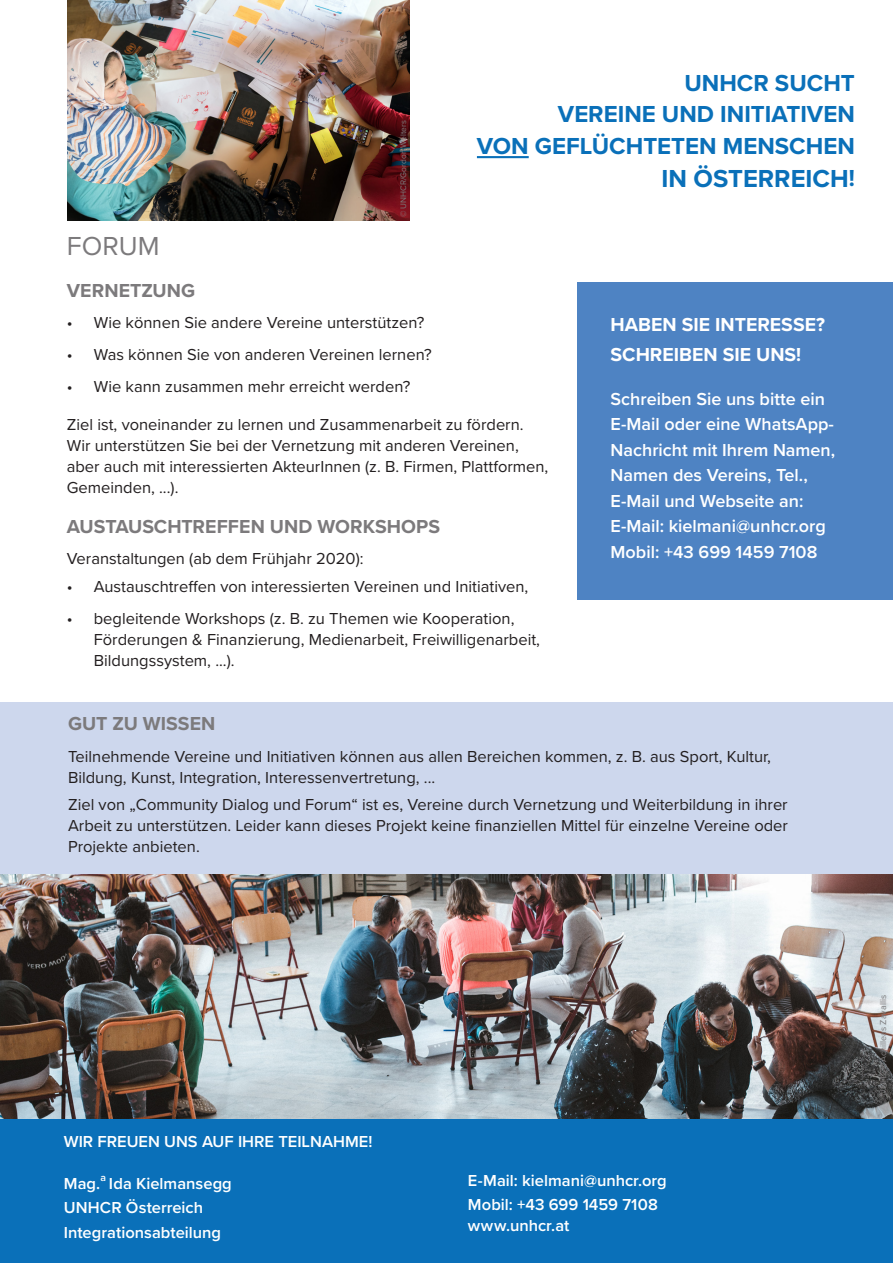
<style>
.page{position:relative;width:893px;height:1263px;background:#fff}
.page>*{position:absolute;margin:0;border:0;box-sizing:border-box;transform-origin:0 0}
.t1{font:27px "Proxima Nova";color:#7c7a7c}
.t2{font:700 25.5px "Proxima Nova";color:#0a70b9}
.t3{font:700 24px/31.5px "Proxima Nova";color:#0a70b9;text-align:right}
.t4{font:700 19.5px "Proxima Nova";color:#7c7a7c}
.t5{font:700 19.5px "Proxima Nova";color:#fff}
.t6{font:600 18px/25.5px "Proxima Nova";color:#fff}
.Caps_subhead__blue{font:16.5px/21px "Proxima Nova";color:#231f20}
.Intro_para__white{font:600 16.5px/24.3px "Proxima Nova";color:#fff}
.Intro_para__white-2{font:600 10.5px "Proxima Nova";color:#fff}
.Credit{font:9px "Proxima Nova";color:#7c7a7c}
.Credit-2{font:8.4px "Proxima Nova";color:#7c7a7c}
.s1{font-size:24px}
</style>
<div class="page">
<div style="left:578px;top:282px;width:315px;height:318px;background:#4e83c3"></div>
<div style="left:0;top:1117px;width:893px;height:146px;background:#0a70b9"></div>
<hr style="left:477px;top:156px;width:52px;height:2px;background:#0a70b9">
<img style="left:67px;top:0;width:343px;height:221px">
<img style="left:0;top:873px;width:893px;height:245px">
<div style="left:0;top:702px;width:893px;height:171px;background:#cdd7ed"></div>
<p class="Credit-2" style="left:397px;top:217px;width:99px;rotate:-90deg">© UNHCR/Gordon Welters</p>
<p class="t3" style="left:477px;top:66px;width:379px">UNHCR SUCHT<br>VEREINE UND INITIATIVEN<br>VON GEFLÜCHTETEN MENSCHEN</p>
<p class="t2" style="left:661px;top:159px;width:195px">IN ÖSTERREICH<span class="s1">!</span></p>
<p class="t1" style="left:67px;top:226px;width:94px">FORUM</p>
<p class="t4" style="left:67px;top:276px;width:130px">VERNETZUNG</p>
<p class="Caps_subhead__blue" style="left:67px;top:311px;width:359px">• Wie können Sie andere Vereine unterstützen?</p>
<p class="Caps_subhead__blue" style="left:67px;top:343px;width:366px">• Was können Sie von anderen Vereinen lernen?</p>
<p class="Caps_subhead__blue" style="left:67px;top:375px;width:345px">• Wie kann zusammen mehr erreicht werden?</p>
<p class="Caps_subhead__blue" style="left:67px;top:413px;width:483px">Ziel ist, voneinander zu lernen und Zusammenarbeit zu fördern.<br>Wir unterstützen Sie bei der Vernetzung mit anderen Vereinen, aber auch mit interessierten AkteurInnen (z. B. Firmen, Plattformen, Gemeinden, ...).</p>
<p class="t4" style="left:67px;top:512px;width:375px">AUSTAUSCHTREFFEN UND WORKSHOPS</p>
<p class="Caps_subhead__blue" style="left:67px;top:547px;width:298px">Veranstaltungen (ab dem Frühjahr 2020):</p>
<p class="Caps_subhead__blue" style="left:67px;top:575px;width:463px">• Austauschtreffen von interessierten Vereinen und Initiativen,</p>
<p class="Caps_subhead__blue" style="left:94px;top:607px;width:448px;text-indent:-27px">• begleitende Workshops (z. B. zu Themen wie Kooperation,<br>Förderungen &amp; Finanzierung, Medienarbeit, Freiwilligenarbeit,<br>Bildungssystem, ...).</p>
<p class="t5" style="left:611px;top:309px;width:216px">HABEN SIE INTERESSE?</p>
<p class="t5" style="left:611px;top:340px;width:192px">SCHREIBEN SIE UNS!</p>
<p class="t6" style="left:611px;top:385px;width:226px">Schreiben Sie uns bitte ein<br>E-Mail oder eine WhatsApp-<br>Nachricht mit Ihrem Namen,<br>Namen des Vereins, Tel.,<br>E-Mail und Webseite an:<br>E-Mail: kielmani@unhcr.org<br>Mobil: +43 699 1459 7108</p>
<p class="t4" style="left:68px;top:709px;width:149px">GUT ZU WISSEN</p>
<p class="Caps_subhead__blue" style="left:68px;top:745px;width:704px">Teilnehmende Vereine und Initiativen können aus allen Bereichen kommen, z. B. aus Sport, Kultur,<br>Bildung, Kunst, Integration, Interessenvertretung, ...</p>
<p class="Caps_subhead__blue" style="left:68px;top:793px;width:721px;text-align:justify">Ziel von „Community Dialog und Forum“ ist es, Vereine durch Vernetzung und Weiterbildung in ihrer Arbeit zu unterstützen. Leider kann dieses Projekt keine finanziellen Mittel für einzelne Vereine oder Projekte anbieten.</p>
<p class="Intro_para__white" style="left:64px;top:1129px;width:310px">WIR FREUEN UNS AUF IHRE TEILNAHME!</p>
<p class="Intro_para__white" style="left:64px;top:1171px;width:38px">Mag.</p>
<p class="Intro_para__white-2" style="left:101px;top:1169px;width:7px">a</p>
<p class="Intro_para__white" style="left:64px;top:1171px;width:170px;text-indent:45px">Ida Kielmansegg<br>UNHCR Österreich<br>Integrationsabteilung</p>
<p class="Intro_para__white" style="left:468px;top:1167px;width:200px">E-Mail: kielmani@unhcr.org<br>Mobil: +43 699 1459 7108</p>
<p class="Intro_para__white" style="left:468px;top:1213px;width:103px">www.unhcr.at</p>
<p class="Credit" style="left:876px;top:1105px;width:111px;rotate:-90deg">© UNHCR/Achilleas Zavallis</p>
</div>
